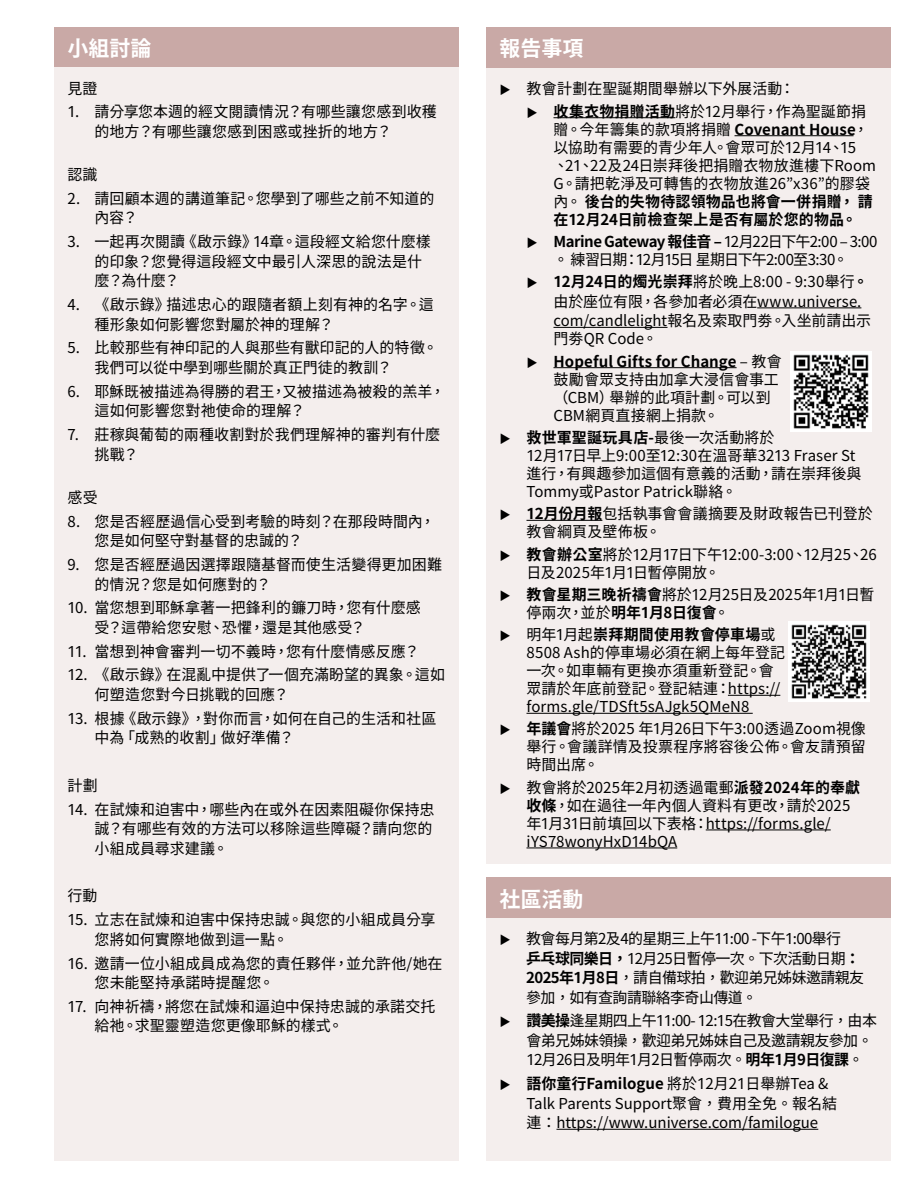
<style>
.page{position:relative;width:918px;height:1188px;background:#fff}
.page>*{position:absolute;margin:0;border:0;box-sizing:border-box;transform-origin:0 0}
.t1{font:21px "Gen Seki Gothic 2 TW B";color:#fff}
.t2{font:15px/19.5px "Gen Seki Gothic 2 TW R";color:#000}
.t3{font:15px/19.5px "Gen Seki Gothic 2 TW R";letter-spacing:-.04em;color:#000}
.t4{font:15px/18px "Gen Seki Gothic 2 TW B";letter-spacing:.005em;color:#000}
.t5{font:15px/22.4px "Gen Seki Gothic 2 TW R";letter-spacing:-.03em;color:#000;text-align:center}
.t6{font:15px/18px "Gen Seki Gothic 2 TW R";letter-spacing:-.025em;color:#000}
.t7{font:15px "Gen Seki Gothic 2 TW B";letter-spacing:-.035em;color:#000}
.t8{font:15px "Gen Seki Gothic 2 TW B";letter-spacing:.025em;color:#000}
.s1{font-size:11.25px}
.s2{font-family:"Gen Seki Gothic 2 TW B"}
.s3{font-family:"Gen Seki Gothic 2 TW R"}
.s4{font-family:"Gen Seki Gothic 2 TW R";font-size:11.25px}
</style>
<div class="page">
<div style="left:54px;top:27px;width:405px;height:41px;background:#c9a9a6"></div>
<div style="left:486px;top:27px;width:405px;height:41px;background:#c9a9a6"></div>
<div style="left:54px;top:68px;width:405px;height:1093px;background:#f4eeed"></div>
<div style="left:486px;top:68px;width:405px;height:796px;background:#f4eeed"></div>
<hr style="left:554px;top:117px;width:121px;height:1px;background:#000">
<hr style="left:735px;top:135px;width:119px;height:1px;background:#000">
<hr style="left:757px;top:308px;width:104px;height:1px;background:#000">
<hr style="left:554px;top:327px;width:114px;height:1px;background:#000">
<hr style="left:554px;top:367px;width:183px;height:1px;background:#000">
<hr style="left:526px;top:520px;width:76px;height:1px;background:#000">
<hr style="left:728px;top:695px;width:52px;height:1px;background:#000">
<hr style="left:526px;top:713px;width:227px;height:1px;background:#000">
<hr style="left:706px;top:830px;width:125px;height:1px;background:#000">
<hr style="left:526px;top:848px;width:151px;height:1px;background:#000">
<div style="left:486px;top:878px;width:405px;height:40px;background:#c9a9a6"></div>
<div style="left:486px;top:918px;width:405px;height:243px;background:#f4eeed"></div>
<hr style="left:556px;top:1129px;width:262px;height:1px;background:#000">
<img style="left:788px;top:621px;width:81px;height:81px">
<img style="left:791px;top:351px;width:81px;height:81px">
<h1 class="t1" style="left:68px;top:37px;width:85px">小組討論</h1>
<h1 class="t1" style="left:500px;top:37px;width:85px">報告事項</h1>
<p class="t2" style="left:68px;top:79px;width:32px">見證</p>
<p class="t2" style="left:94px;top:102px;width:344px;text-indent:-27px">1. 請分享您本週的經文閱讀情況？有哪些讓您感到收穫的地方？有哪些讓您感到困惑或挫折的地方？</p>
<p class="t2" style="left:68px;top:165px;width:32px">認識</p>
<p class="t2" style="left:94px;top:189px;width:342px;text-indent:-27px">2. 請回顧本週的講道筆記。您學到了哪些之前不知道的內容？</p>
<p class="t2" style="left:94px;top:232px;width:338px;text-indent:-27px">3. 一起再次閱讀《啟示錄》14章。這段經文給您什麼樣的印象？您覺得這段經文中最引人深思的說法是什麼？為什麼？</p>
<p class="t2" style="left:94px;top:295px;width:341px;text-indent:-27px">4. 《啟示錄》描述忠心的跟隨者額上刻有神的名字。這種形象如何影響您對屬於神的理解？</p>
<p class="t2" style="left:94px;top:339px;width:345px;text-indent:-27px">5. 比較那些有神印記的人與那些有獸印記的人的特徵。我們可以從中學到哪些關於真正門徒的教訓？</p>
<p class="t2" style="left:94px;top:382px;width:352px;text-indent:-27px">6. 耶穌既被描述為得勝的君王，又被描述為被殺的羔羊，這如何影響您對祂使命的理解？</p>
<p class="t2" style="left:94px;top:425px;width:347px;text-indent:-27px">7. 莊稼與葡萄的兩種收割對於我們理解神的審判有什麼挑戰？</p>
<p class="t2" style="left:68px;top:488px;width:32px">感受</p>
<p class="t2" style="left:94px;top:512px;width:342px;text-indent:-27px">8. 您是否經歷過信心受到考驗的時刻？在那段時間內，您是如何堅守對基督的忠誠的？</p>
<p class="t2" style="left:94px;top:555px;width:349px;text-indent:-27px">9. 您是否經歷過因選擇跟隨基督而使生活變得更加困難的情況？您是如何應對的？</p>
<p class="t2" style="left:94px;top:598px;width:328px;text-indent:-27px">10. 當您想到耶穌拿著一把鋒利的鐮刀時，您有什麼感受？這帶給您安慰、恐懼，還是其他感受？</p>
<p class="t2" style="left:68px;top:642px;width:353px">11. 當想到神會審判一切不義時，您有什麼情感反應？</p>
<p class="t2" style="left:94px;top:666px;width:352px;text-indent:-27px">12. 《啟示錄》在混亂中提供了一個充滿盼望的異象。這如何塑造您對今日挑戰的回應？</p>
<p class="t2" style="left:94px;top:709px;width:343px;text-indent:-27px">13. 根據《啟示錄》，對你而言，如何在自己的生活和社區中為「成熟的收割」做好準備？</p>
<p class="t2" style="left:68px;top:776px;width:32px">計劃</p>
<p class="t2" style="left:94px;top:800px;width:342px;text-indent:-27px">14. 在試煉和迫害中，哪些內在或外在因素阻礙你保持忠誠？有哪些有效的方法可以移除這些障礙？請向您的小組成員尋求建議。</p>
<p class="t2" style="left:68px;top:886px;width:32px">行動</p>
<p class="t2" style="left:94px;top:910px;width:342px;text-indent:-27px">15. 立志在試煉和迫害中保持忠誠。與您的小組成員分享您將如何實際地做到這一點。</p>
<p class="t2" style="left:94px;top:954px;width:350px;text-indent:-27px">16. 邀請一位小組成員成為您的責任夥伴，並允許他/她在您未能堅持承諾時提醒您。</p>
<p class="t2" style="left:94px;top:997px;width:343px;text-indent:-27px">17. 向神祈禱，將您在試煉和逼迫中保持忠誠的承諾交托給祂。求聖靈塑造您更像耶穌的樣式。</p>
<p class="t2" style="left:526px;top:78px;width:341px;line-height:22.4px;text-indent:-27px"><span class="s1">▶</span> 教會計劃在聖誕期間舉辦以下外展活動：<br><span class="s1">▶</span> <span class="s2">收集衣物捐贈活動</span>將於12月舉行，作為聖誕節捐</p>
<p class="t2" style="left:554px;top:120px;width:324px;line-height:18px">贈。今年籌集的款項將捐贈 <span class="s2">Covenant House</span>，以協助有需要的青少年人。會眾可於12月14、15、21、22及24日崇拜後把捐贈衣物放進樓下Room<br>G。請把乾淨及可轉售的衣物放進26”x36”的膠袋</p>
<p class="t4" style="left:554px;top:192px;width:321px"><span class="s3">內。</span> 後台的失物待認領物品也將會一併捐贈，請在12月24日前檢查架上是否有屬於您的物品。</p>
<p class="t7" style="left:526px;top:233px;width:352px"><span class="s4">▶</span> Marine Gateway 報佳音 – <span class="s3">12月22日下午2:00 – 3:00</span></p>
<p class="t5" style="left:526px;top:249px;width:343px">。 練習日期：12月15日 星期日下午2:00至3:30。<br><span class="s1">▶</span> <span class="s2">12月24日的燭光崇拜</span>將於晚上8:00 - 9:30舉行<span class="s2">。</span></p>
<p class="t2" style="left:553px;top:292px;width:319px">由於座位有限，各參加者必須在www.universe. com/candlelight報名及索取門劵。入坐前請出示</p>
<p class="t2" style="left:554px;top:329px;width:105px">門劵QR Code。</p>
<p class="t4" style="left:526px;top:352px;width:257px"><span class="s4">▶</span> Hopeful Gifts for Change <span class="s3">– 教會</span></p>
<p class="t2" style="left:554px;top:370px;width:227px;line-height:18px">鼓勵會眾支持由加拿大浸信會事工（CBM）舉辦的此項計劃。可以到<br>CBM網頁直接網上捐款。</p>
<p class="t8" style="left:500px;top:429px;width:276px"><span class="s4">▶</span> 救世軍聖誕玩具店-<span class="s3">最後一次活動將於</span></p>
<p class="t2" style="left:526px;top:447px;width:337px;line-height:18px">12月17日早上9:00至12:30在溫哥華3213 Fraser St進行，有興趣參加這個有意義的活動，請在崇拜後與<br>Tommy或Pastor Patrick聯絡。</p>
<p class="t2" style="left:526px;top:505px;width:348px;line-height:18px;text-indent:-27px"><span class="s1">▶</span> <span class="s2">12月份月報</span>包括執事會會議摘要及財政報告已刊登於教會綱頁及壁佈板。</p>
<p class="t6" style="left:526px;top:545px;width:352px;text-indent:-27px"><span class="s1">▶</span> <span class="s2">教會辦公室</span>將於12月17日下午12:00-3:00、12月25、26日及2025年1月1日暫停開放。</p>
<p class="t5" style="left:500px;top:584px;width:377px"><span class="s1">▶</span> <span class="s2">教會星期三晚祈禱會</span>將於12月25日及2025年1月1日暫</p>
<p class="t4" style="left:500px;top:602px;width:277px;line-height:22.4px;text-indent:27px"><span class="s3">停兩次，並於</span>明年1月8日復會<span class="s3">。<br></span><span class="s4">▶</span> <span class="s3">明年1月起</span>崇拜期間使用教會停車場<span class="s3">或</span></p>
<p class="t2" style="left:526px;top:644px;width:260px;line-height:18px">8508 Ash的停車場必須在網上每年登記一次。如車輛有更換亦須重新登記。會眾請於年底前登記。登記結連：https:// forms.gle/TDSft5sAJgk5QMeN8</p>
<p class="t2" style="left:526px;top:720px;width:341px;line-height:18px;text-align:justify;text-indent:-27px"><span class="s1">▶</span> <span class="s2">年議會</span>將於2025 年1月26日下午3:00透過Zoom視像舉行。會議詳情及投票程序將容後公佈。會友請預留時間出席。</p>
<p class="t2" style="left:526px;top:779px;width:335px;line-height:18px;text-indent:-27px"><span class="s1">▶</span> 教會將於2025年2月初透過電郵<span class="s2">派發2024年的奉獻收條</span>，如在過往一年內個人資料有更改，請於2025年1月31日前填回以下表格：https://forms.gle/ iYS78wonyHxD14bQA</p>
<h1 class="t1" style="left:500px;top:887px;width:85px">社區活動</h1>
<p class="t3" style="left:526px;top:929px;width:340px;text-indent:-27px"><span class="s1">▶</span> 教會每月第2及4的星期三上午11:00 -下午1:00舉行<br><span class="s2">乒乓球同樂日，</span>12月25日暫停一次。下次活動日期<span class="s2">：<br>2025年1月8日</span>，請自備球拍，歡迎弟兄姊妹邀請親友參加，如有查詢請聯絡李奇山傳道。</p>
<p class="t3" style="left:526px;top:1011px;width:352px;text-indent:-27px"><span class="s1">▶</span> <span class="s2">讚美操</span>逢星期四上午11:00- 12:15在教會大堂舉行，由本會弟兄姊妹領操，歡迎弟兄姊妹自己及邀請親友參加。<br>12月26日及明年1月2日暫停兩次。<span class="s2">明年1月9日復課</span>。</p>
<p class="t2" style="left:526px;top:1074px;width:312px;text-indent:-27px"><span class="s1">▶</span> <span class="s2">語你童行Familogue</span> 將於12月21日舉辦Tea &amp;<br>Talk Parents Support聚會，費用全免。報名結連：https://www.universe.com/familogue</p>
</div>
